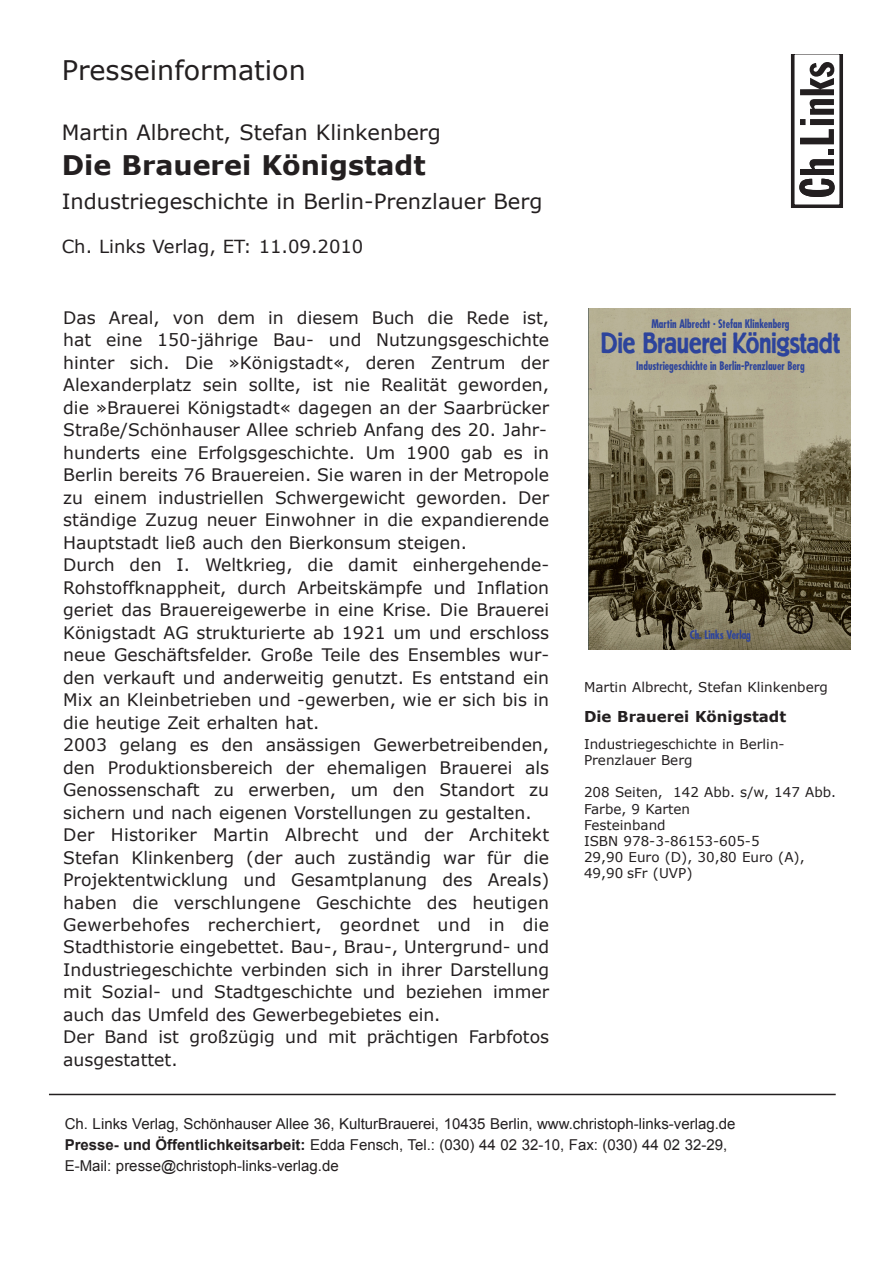
<style>
.page{position:relative;width:893px;height:1263px;background:#fff}
.page>*{position:absolute;margin:0;border:0;box-sizing:border-box;transform-origin:0 0}
.t1{font:600 30.75px "Berliner Gro D";letter-spacing:-.015em;color:#2d449c;scale:.92 1}
.t2{font:700 27px "Verdana";color:#231f20}
.t3{font:27px "Verdana";color:#231f20}
.t4{font:21px "Verdana";color:#231f20}
.t5{font:18px "Verdana";color:#231f20}
.t6{font:17.25px/22.5px "Verdana";color:#231f20}
.t7{font:15px/21px "Arial";color:#231f20}
.t8{font:700 15px "Verdana";color:#231f20}
.t9{font:13.5px/16.2px "Verdana";color:#231f20}
.t10{font:700 condensed 11.55px "Futura";color:#2d449c;scale:.92 1}
.s1{font-weight:700}
</style>
<div class="page">
<svg style="left:791px;top:54px;width:52px;height:154px"></svg>
<hr style="left:49px;top:1094px;width:787px;height:1px;background:#231f20">
<img style="left:589px;top:309px;width:261px;height:340px">
<svg style="left:588px;top:309px;width:1px;height:340px"></svg>
<h2 class="t3" style="left:62px;top:53px;width:246px">Presseinformation</h2>
<p class="t4" style="left:62px;top:119px;width:381px">Martin Albrecht, Stefan Klinkenberg</p>
<h2 class="t2" style="left:62px;top:148px;width:365px">Die Brauerei Königstadt</h2>
<p class="t4" style="left:62px;top:188px;width:482px">Industriegeschichte in Berlin-Prenzlauer Berg</p>
<p class="t5" style="left:62px;top:235px;width:303px">Ch. Links Verlag, ET: 11.09.2010</p>
<p class="t6" style="left:63px;top:305px;width:487px">Das Areal, von dem in diesem Buch die Rede ist, hat eine 150-jährige Bau- und Nutzungsgeschichte hinter sich. Die »Königstadt«, deren Zentrum der Alexanderplatz sein sollte, ist nie Realität geworden, die »Brauerei Königstadt« dagegen an der Saarbrücker Straße/Schönhauser Allee schrieb Anfang des 20. Jahr&shy;hunderts eine Erfolgsgeschichte. Um 1900 gab es in Berlin bereits 76 Brauereien. Sie waren in der Metropole zu einem industriellen Schwergewicht geworden. Der ständige Zuzug neuer Einwohner in die expandierende Hauptstadt ließ auch den Bierkonsum steigen.<br>Durch den I. Weltkrieg, die damit einhergehende-Rohstoffknappheit, durch Arbeitskämpfe und Inflation geriet das Brauereigewerbe in eine Krise. Die Brauerei Königstadt AG strukturierte ab 1921 um und erschloss neue Geschäftsfelder. Große Teile des Ensembles wur&shy;den verkauft und anderweitig genutzt. Es entstand ein Mix an Kleinbetrieben und -gewerben, wie er sich bis in die heutige Zeit erhalten hat.<br>2003 gelang es den ansässigen Gewerbetreibenden, den Produktionsbereich der ehemaligen Brauerei als Genossenschaft zu erwerben, um den Standort zu sichern und nach eigenen Vorstellungen zu gestalten.<br>Der Historiker Martin Albrecht und der Architekt Stefan Klinkenberg (der auch zuständig war für die Projektentwicklung und Gesamtplanung des Areals) haben die verschlungene Geschichte des heutigen Gewerbehofes recherchiert, geordnet und in die Stadthistorie eingebettet. Bau-, Brau-, Untergrund- und Industriegeschichte verbinden sich in ihrer Darstellung mit Sozial- und Stadtgeschichte und beziehen immer auch das Umfeld des Gewerbegebietes ein.<br>Der Band ist großzügig und mit prächtigen Farbfotos ausgestattet.</p>
<p class="t10" style="left:651px;top:316px;width:152px">Martin Albrecht . Stefan Klinkenberg</p>
<h1 class="t1" style="left:600px;top:326px;width:262px">Die Brauerei Königstadt</h1>
<p class="t10" style="left:636px;top:358px;width:185px">Industriegeschichte in Berlin-Prenzlauer Berg</p>
<p class="t10" style="left:690px;top:627px;width:68px">Ch. Links Verlag</p>
<p class="t9" style="left:584px;top:678px;width:245px">Martin Albrecht, Stefan Klinkenberg</p>
<p class="t8" style="left:584px;top:706px;width:204px">Die Brauerei Königstadt</p>
<p class="t9" style="left:584px;top:735px;width:202px">Industriegeschichte in Berlin-<br>Prenzlauer Berg</p>
<p class="t9" style="left:584px;top:784px;width:253px">208 Seiten, 142 Abb. s/w, 147 Abb.<br>Farbe, 9 Karten<br>Festeinband<br>ISBN 978-3-86153-605-5<br>29,90 Euro (D), 30,80 Euro (A),<br>49,90 sFr (UVP)</p>
<p class="t7" style="left:65px;top:1114px;width:672px">Ch. Links Verlag, Schönhauser Allee 36, KulturBrauerei, 10435 Berlin, www.christoph-links-verlag.de<br><span class="s1">Presse- und Öffentlichkeitsarbeit:</span> Edda Fensch, Tel.: (030) 44 02 32-10, Fax: (030) 44 02 32-29,<br>E-Mail: presse@christoph-links-verlag.de</p>
</div>
